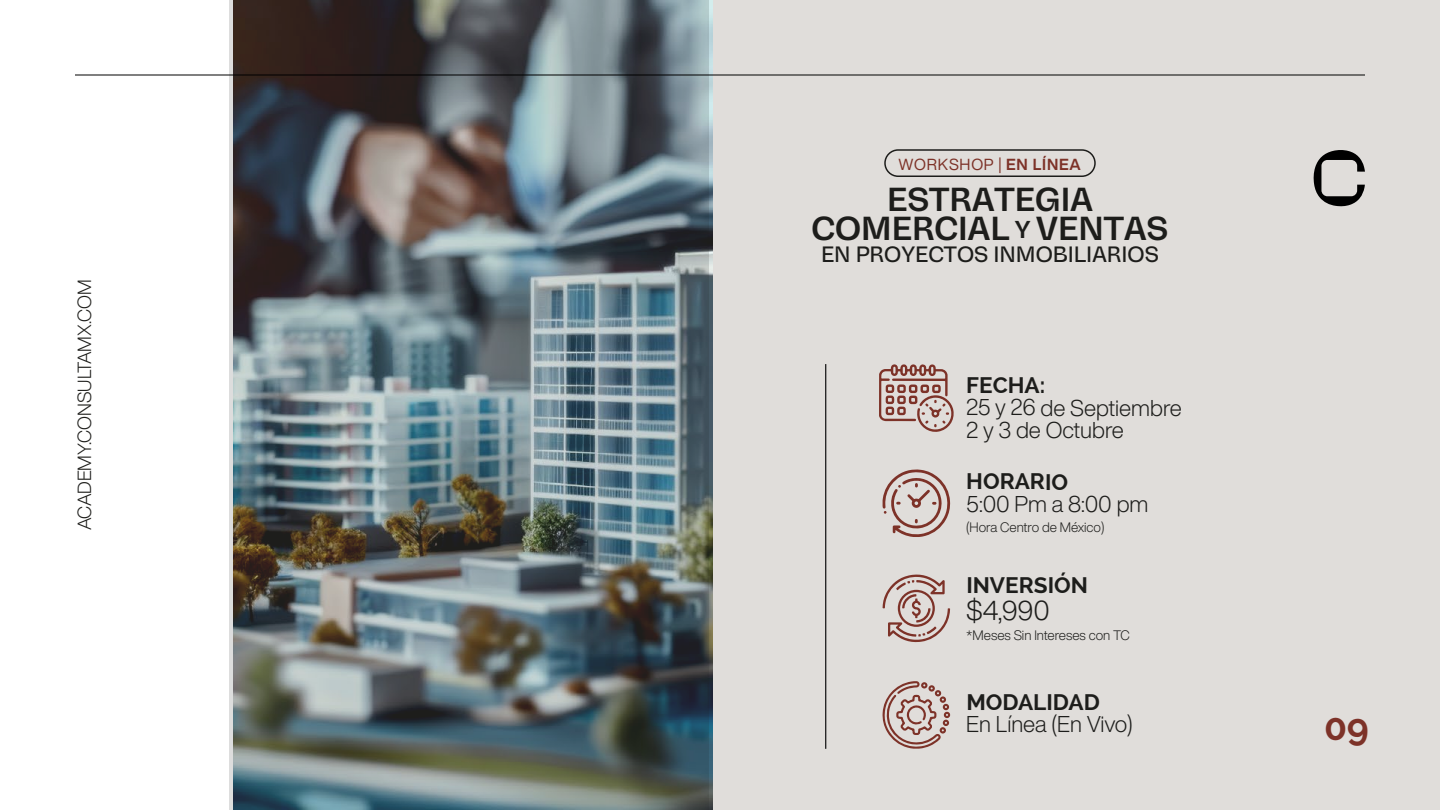
<style>
.page{position:relative;width:1440px;height:810px;background:#fff}
.page>*{position:absolute;margin:0;border:0;box-sizing:border-box;transform-origin:0 0}
.t1{font:700 37.5px "Raleway";color:#7d3228}
.t2{font:600 33.75px/29.2px "Vastago Grotesk";color:#1d1d1b;text-align:center}
.t3{font:300 27px "Helvetica Now Display";color:#1d1d1b}
.t4{font:300 22.5px/22.4px "Helvetica Now Display";letter-spacing:-.005em;color:#1d1d1b}
.t5{font:700 22.5px "Raleway";color:#1d1d1b}
.t6{font:500 22.5px "Vastago Grotesk";color:#1d1d1b}
.t7{font:300 18.75px "Helvetica Now Display";color:#1e1e1b}
.t8{font:15.75px "Helvetica Now Display";letter-spacing:.05em;color:#7d3228}
.t9{font:300 13.5px "Helvetica Now Display";letter-spacing:-.005em;color:#1d1d1b}
.s1{font-weight:700}
.s2{font-size:24.75px}
</style>
<div class="page">
<img style="left:230px;top:0;width:480px;height:810px">
<div style="left:713px;top:0;width:727px;height:810px;background:#e0ddda"></div>
<svg style="left:1313px;top:150px;width:52px;height:57px"></svg>
<hr style="left:75px;top:75px;width:1290px;height:1px;background:#000">
<svg style="left:883px;top:469px;width:67px;height:68px"></svg>
<svg style="left:882px;top:574px;width:68px;height:69px"></svg>
<svg style="left:879px;top:364px;width:75px;height:68px"></svg>
<svg style="left:882px;top:681px;width:68px;height:68px"></svg>
<hr style="left:825px;top:364px;width:1px;height:385px;background:#000">
<div style="left:884px;top:149px;width:212px;height:28px;border:2px solid #1d1d1b;border-radius:13px"></div>
<p class="t7" style="left:72px;top:530px;width:252px;rotate:-90deg">ACADEMY.CONSULTAMX.COM</p>
<p class="t8" style="left:898px;top:153px;width:184px">WORKSHOP | <span class="s1">EN LÍNEA</span></p>
<h2 class="t2" style="left:812px;top:185px;width:358px">ESTRATEGIA<br>COMERCIAL <span class="s2">Y</span> VENTAS</h2>
<p class="t6" style="left:821px;top:241px;width:339px">EN PROYECTOS INMOBILIARIOS</p>
<p class="t5" style="left:966px;top:372px;width:80px">FECHA:</p>
<p class="t4" style="left:966px;top:396px;width:217px">25 y 26 de Septiembre<br>2 y 3 de Octubre</p>
<p class="t5" style="left:966px;top:469px;width:103px">HORARIO</p>
<p class="t4" style="left:966px;top:493px;width:184px">5:00 Pm a 8:00 pm</p>
<p class="t9" style="left:966px;top:518px;width:140px">(Hora Centro de México)</p>
<p class="t5" style="left:966px;top:572px;width:123px">INVERSIÓN</p>
<p class="t3" style="left:966px;top:592px;width:85px">$4,990</p>
<p class="t9" style="left:966px;top:626px;width:165px">*Meses Sin Intereses con TC</p>
<p class="t5" style="left:966px;top:689px;width:135px">MODALIDAD</p>
<p class="t4" style="left:966px;top:713px;width:168px">En Línea (En Vivo)</p>
<h1 class="t1" style="left:1324px;top:706px;width:46px">09</h1>
</div>
